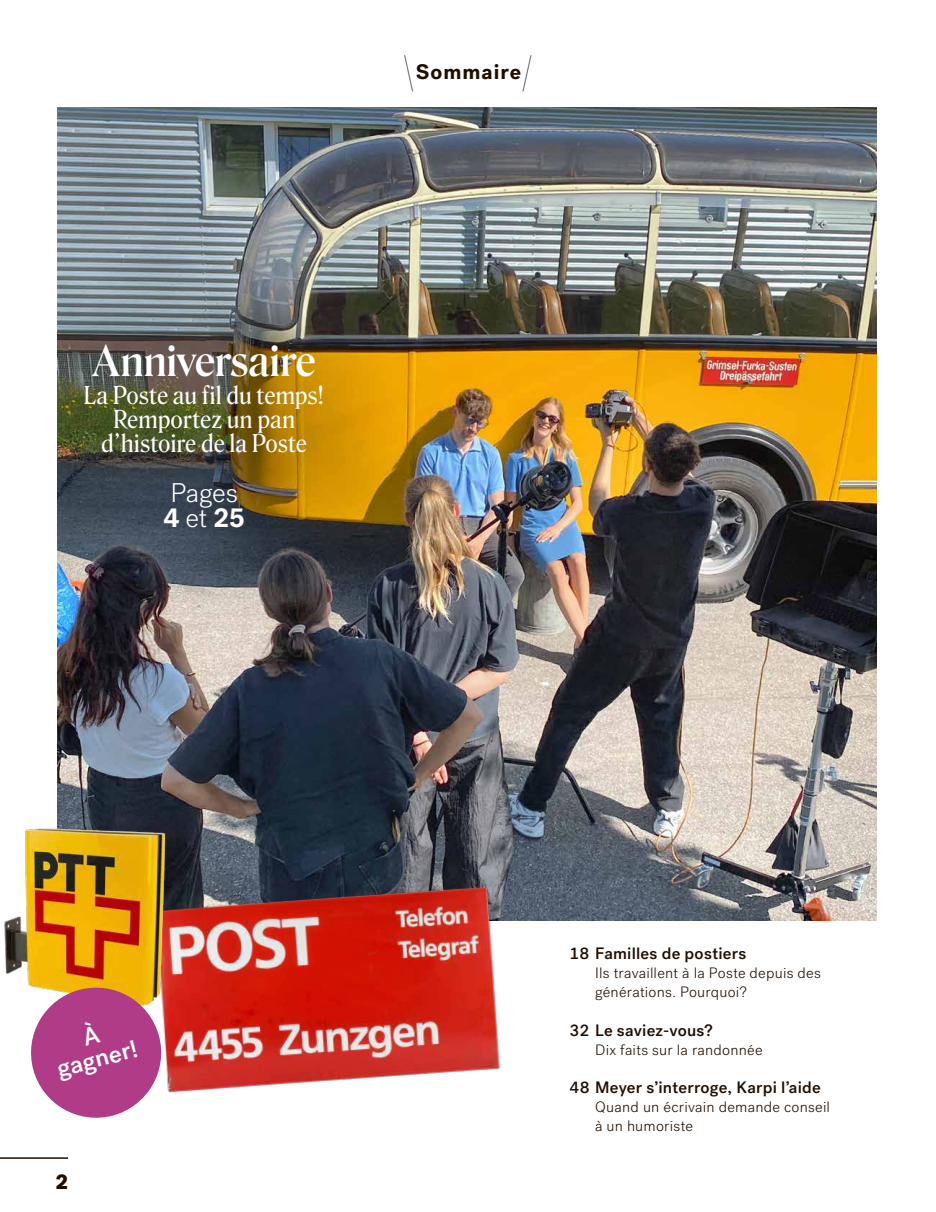
<style>
.page{position:relative;width:936px;height:1212px;background:#fff}
.page>*{position:absolute;margin:0;border:0;box-sizing:border-box;transform-origin:0 0}
.t1{font:500 42px "Roslindale Display Narrow";letter-spacing:.01em;color:#fff}
.t2{font:300 27px/25.5px "Post Grotesk";letter-spacing:-.01em;color:#fff}
.t3{font:500 24.6px/23.7px "Post Grotesk";color:#fff;text-align:center}
.t4{font:24px/24px "Roslindale Deck Narrow";letter-spacing:-.005em;color:#fff;text-align:center}
.t5{font:700 21px "Post Grotesk";letter-spacing:.045em;color:#200e00}
.t6{font:900 21px "Post Grotesk";color:#200e00}
.t7{font:500 16.5px "Post Grotesk";letter-spacing:.015em;color:#200e00}
.t8{font:300 15px/19.2px "Post Grotesk";letter-spacing:.015em;color:#200e00}
.s1{font-family:"Roslindale Display";font-weight:200;font-stretch:condensed;font-size:42.3px}
.s2{font-weight:700}
</style>
<div class="page">
<img style="left:57px;top:107px;width:819px;height:814px">
<img style="left:168px;top:883px;width:364px;height:210px">
<img style="left:4px;top:784px;width:285px;height:256px">
<svg style="left:24px;top:980px;width:144px;height:138px"></svg>
<hr style="left:0;top:1157px;width:68px;height:2px;background:#200e00">
<h3 class="t5" style="left:402px;top:58px;width:132px"><span class="s1">\</span>Sommaire<span class="s1">/</span></h3>
<h1 class="t1" style="left:93px;top:326px;width:224px">Anniversaire</h1>
<h3 class="t4" style="left:84px;top:382px;width:243px">La Poste au fil du temps!<br>Remportez un pan d’histoire de la Poste</h3>
<h2 class="t2" style="left:163px;top:480px;width:83px">Pages<br><span class="s2">4</span> et <span class="s2">25</span></h2>
<h3 class="t3" style="left:48px;top:1035px;width:84px;rotate:-15deg">À gagner!</h3>
<h3 class="t6" style="left:55px;top:1168px;width:14px">2</h3>
<p class="t7" style="left:569px;top:943px;width:178px">18 Familles de postiers</p>
<p class="t8" style="left:595px;top:963px;width:227px">Ils travaillent à la Poste depuis des générations. Pourquoi?</p>
<p class="t7" style="left:569px;top:1020px;width:145px">32 Le saviez-vous?</p>
<p class="t8" style="left:595px;top:1040px;width:169px">Dix faits sur la randonnée</p>
<p class="t7" style="left:569px;top:1077px;width:253px">48 Meyer s’interroge, Karpi l’aide</p>
<p class="t8" style="left:595px;top:1097px;width:236px">Quand un écrivain demande conseil à un humoriste</p>
</div>
